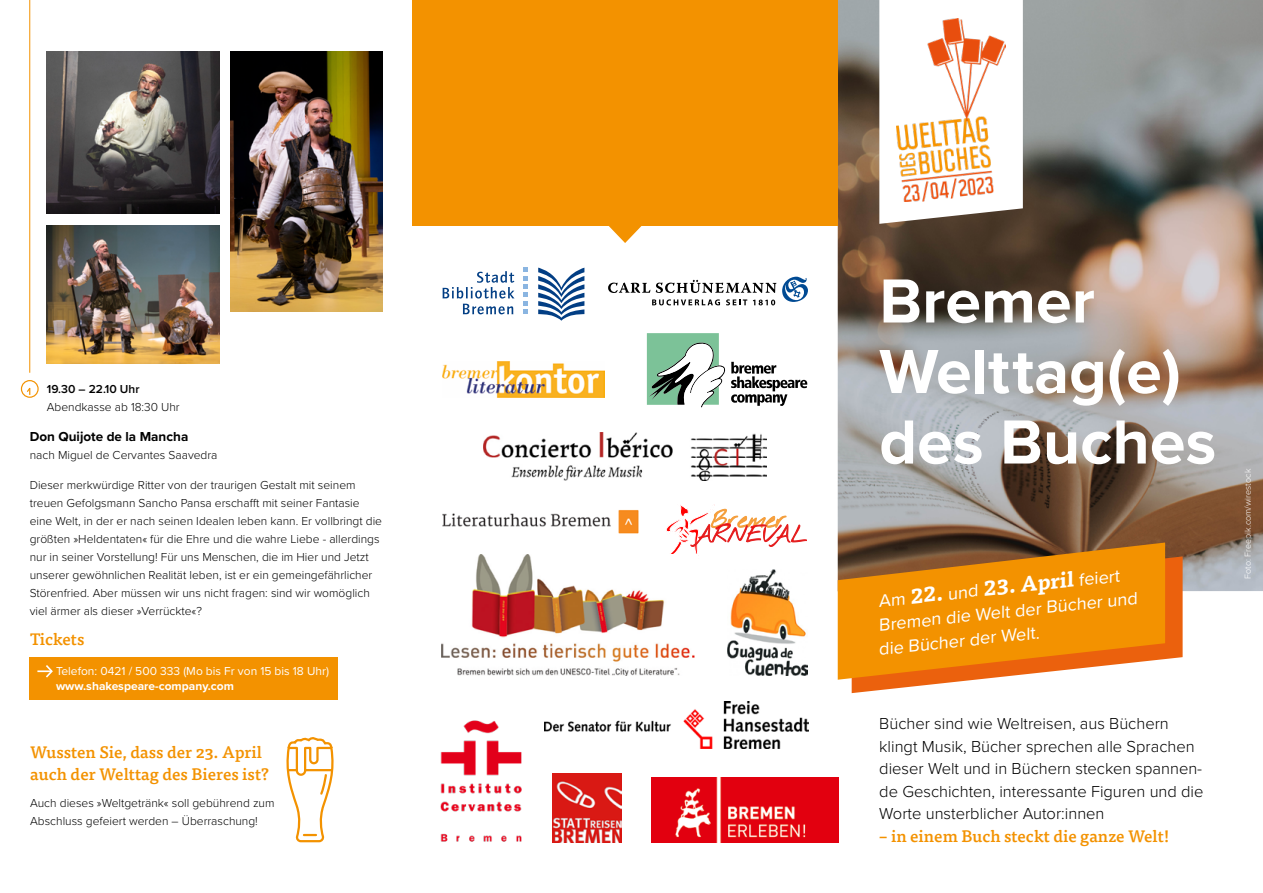
<style>
.page{position:relative;width:1263px;height:893px;background:#fff}
.page>*{position:absolute;margin:0;border:0;box-sizing:border-box;transform-origin:0 0}
.t1{font:700 64.5px/70.5px "Proxima Nova";color:#fff}
.t2{font:18px/24px "Proxima Nova";color:#fff}
.t3{font:300 16.5px/22.5px "Proxima Nova";color:#000}
.t4{font:500 16.5px/22.5px "Tisa Pro";color:#f39200}
.t5{font:700 13.5px "Proxima Nova";color:#000}
.t6{font:300 12px/18px "Proxima Nova";color:#000}
.t7{font:12px "Proxima Nova";color:#fff}
.t8{font:700 12px "Proxima Nova";color:#fff}
.t9{font:600 12px "Proxima Nova";color:#000}
.t10{font:300 9px "Proxima Nova";color:#fff}
.s1{font-family:"Tisa Pro";font-weight:700;font-size:21px}
</style>
<div class="page">
<img style="left:838px;top:0;width:425px;height:591px">
<img style="left:47px;top:51px;width:173px;height:162px">
<img style="left:47px;top:225px;width:173px;height:138px">
<img style="left:230px;top:51px;width:153px;height:261px">
<svg style="left:852px;top:556px;width:330px;height:137px"></svg>
<svg style="left:838px;top:542px;width:327px;height:138px;background:#df8712"></svg>
<div style="left:30px;top:657px;width:308px;height:42px;background:#f39200"></div>
<div style="left:412px;top:0;width:426px;height:225px;background:#f39200"></div>
<svg style="left:596px;top:225px;width:58px;height:18px"></svg>
<svg style="left:286px;top:737px;width:48px;height:106px"></svg>
<hr style="left:29px;top:0;width:1px;height:373px;background:#f39200">
<svg style="left:879px;top:0;width:144px;height:224px"></svg>
<svg style="left:37px;top:665px;width:16px;height:13px"></svg>
<div style="left:21px;top:380px;width:18px;height:18px;border:1px solid #f39200;border-radius:50%"></div>
<svg style="left:27px;top:387px;width:4px;height:7px"></svg>
<img style="left:442px;top:510px;width:197px;height:24px">
<img style="left:896px;top:19px;width:110px;height:182px">
<img style="left:442px;top:362px;width:162px;height:36px">
<img style="left:440px;top:720px;width:82px;height:122px">
<img style="left:727px;top:570px;width:81px;height:105px">
<img style="left:484px;top:432px;width:282px;height:49px">
<img style="left:553px;top:773px;width:68px;height:69px">
<img style="left:544px;top:702px;width:264px;height:46px">
<img style="left:652px;top:777px;width:186px;height:65px">
<svg style="left:666px;top:504px;width:141px;height:52px"></svg>
<svg style="left:656px;top:280px;width:120px;height:13px"></svg>
<svg style="left:652px;top:299px;width:68px;height:6px"></svg>
<svg style="left:726px;top:299px;width:21px;height:6px"></svg>
<svg style="left:753px;top:300px;width:22px;height:5px"></svg>
<svg style="left:608px;top:282px;width:42px;height:11px"></svg>
<svg style="left:782px;top:277px;width:26px;height:25px"></svg>
<img style="left:441px;top:555px;width:257px;height:121px">
<svg style="left:731px;top:362px;width:76px;height:44px"></svg>
<svg style="left:647px;top:333px;width:78px;height:74px"></svg>
<svg style="left:538px;top:268px;width:46px;height:52px"></svg>
<svg style="left:523px;top:267px;width:5px;height:47px"></svg>
<svg style="left:442px;top:271px;width:72px;height:43px"></svg>
<h1 class="t1" style="left:879px;top:264px;width:338px">Bremer<br>Welttag(e) des Buches</h1>
<p class="t9" style="left:47px;top:380px;width:94px">19.30 – 22.10 Uhr</p>
<p class="t6" style="left:47px;top:397px;width:134px">Abendkasse ab 18:30 Uhr</p>
<p class="t5" style="left:30px;top:426px;width:160px">Don Quijote de la Mancha</p>
<p class="t6" style="left:30px;top:445px;width:189px">nach Miguel de Cervantes Saavedra</p>
<p class="t6" style="left:30px;top:475px;width:354px">Dieser merkwürdige Ritter von der traurigen Gestalt mit seinem treuen Gefolgsmann Sancho Pansa erschafft mit seiner Fantasie eine Welt, in der er nach seinen Idealen leben kann. Er vollbringt die größten »Heldentaten« für die Ehre und die wahre Liebe - allerdings nur in seiner Vorstellung! Für uns Menschen, die im Hier und Jetzt unserer gewöhnlichen Realität leben, ist er ein gemeingefährlicher Störenfried. Aber müssen wir uns nicht fragen: sind wir womöglich viel ärmer als dieser »Verrückte«?</p>
<p class="t10" style="left:1241px;top:579px;width:111px;rotate:-90deg">Foto: Freepik.com/wirestock</p>
<h2 class="t2" style="left:872px;top:589px;width:264px;rotate:-6deg">Am <span class="s1">22.</span> und <span class="s1">23. April</span> feiert<br>Bremen die Welt der Bücher und die Bücher der Welt.</h2>
<h3 class="t4" style="left:30px;top:627px;width:56px">Tickets</h3>
<p class="t7" style="left:56px;top:662px;width:274px">Telefon: 0421 / 500 333 (Mo bis Fr von 15 bis 18 Uhr)</p>
<p class="t8" style="left:56px;top:677px;width:179px">www.shakespeare-company.com</p>
<h3 class="t4" style="left:30px;top:739px;width:240px">Wussten Sie, dass der 23. April auch der Welttag des Bieres ist?</h3>
<p class="t6" style="left:30px;top:793px;width:246px">Auch dieses »Weltgetränk« soll gebührend zum<br>Abschluss gefeiert werden – Überraschung!</p>
<h3 class="t3" style="left:879px;top:712px;width:326px">Bücher sind wie Weltreisen, aus Büchern klingt Musik, Bücher sprechen alle Sprachen dieser Welt und in Büchern stecken spannen&shy;de Geschichten, interessante Figuren und die Worte unsterblicher Autor:innen</h3>
<h3 class="t4" style="left:879px;top:824px;width:292px">– in einem Buch steckt die ganze Welt!</h3>
</div>
